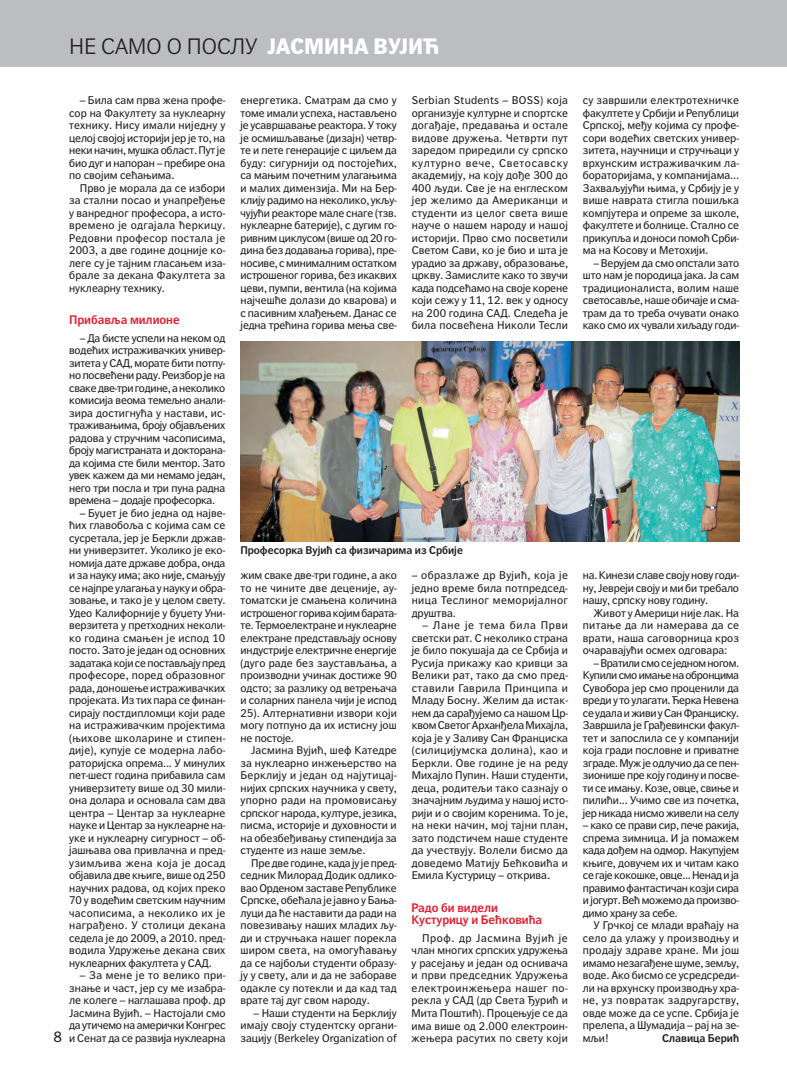
<style>
.page{position:relative;width:787px;height:1081px;background:#fff}
.page>*{position:absolute;margin:0;border:0;box-sizing:border-box;transform-origin:0 0}
.t1{font:300 22.5px "Politika Sans Display";color:#231f20}
.t2{font:15px "Politika Sans";color:#231f20}
.t3{font:500 12.5px/12.5px "Politika Sans LM";color:#e41d2f}
.t4{font:11.25px/12.5px "Politika Sans";color:#231f20;text-align:justify}
.t5{font:500 11.25px "Politika Sans LM";color:#231f20}
.s1{font-family:"Politika Sans";font-weight:700;color:#fff}
</style>
<div class="page">
<div style="left:0;top:0;width:787px;height:67px;background:#bcbdc0"></div>
<img style="left:240px;top:342px;width:499px;height:200px">
<h1 class="t1" style="left:69px;top:37px;width:372px">не само о п ослу <span class="s1">ЈАСМИНА ВУЈИЋ</span></h1>
<p class="t4" style="left:69px;top:95px;width:158px;text-indent:11px">– Била сам прва жена профе&shy;сор на Факултету за нуклеарну технику. Нису имали ниједну у целој својој историји јер је то, на неки начин, мушка област. Пут је био дуг и напоран – пребире она по својим сећањима.</p>
<p class="t4" style="left:69px;top:183px;width:158px;text-indent:11px">Прво је морала да се избори за стални посао и унапређење у ванредног професора, а исто&shy;времено је одгајала ћеркицу.<br>Редовни професор постала је 2003, а две године доцније ко&shy;леге су је тајним гласањем иза&shy;брале за декана Факултета за нуклеарну технику.</p>
<p class="t3" style="left:69px;top:315px;width:112px">Прибавља милионе</p>
<p class="t4" style="left:69px;top:333px;width:158px;text-indent:11px">– Да бисте успели на неком од водећих истраживачких универ&shy;зитета у САД, морате бити потпу&shy;но посвећени раду. Реизбор је на сваке две-три године, а неколико комисија веома темељно анали&shy;зира достигнућа у настави, ис&shy;траживањима, броју објављених радова у стручним часописима, броју магистраната и докторана&shy;да којима сте били ментор. Зато увек кажем да ми немамо један, него три посла и три пуна радна времена – додаје професорка.</p>
<p class="t4" style="left:69px;top:508px;width:158px;text-indent:11px">– Буџет је био једна од најве&shy;ћих главобоља с којима сам се сусретала, јер је Беркли држав&shy;ни универзитет. Уколико је еко&shy;номија дате државе добра, онда и за науку има; ако није, смањују се најпре улагања у науку и обра&shy;зовање, и тако је у целом свету.<br>Удео Калифорније у буџету Уни&shy;верзитета у претходних неколи&shy;ко година смањен је испод 10 посто. Зато је један од основних задатака који се постављају пред професоре, поред образовног рада, доношење истраживачких пројеката. Из тих пара се финан&shy;сирају постдипломци који раде на истраживачким пројектима (њихове школарине и стипен&shy;дије), купује се модерна лабо&shy;раторијска опрема... У минулих пет-шест година прибавила сам универзитету више од 30 мили&shy;она долара и основала сам два центра – Центар за нуклеарне науке и Центар за нуклеарне на&shy;уке и нуклеарну сигурност – об&shy;јашњава ова привлачна и пред&shy;узимљива жена која је досад објавила две књиге, више од 250 научних радова, од којих преко 70 у водећим светским научним часописима, а неколико их је награђено. У столици декана седела је до 2009, а 2010. пред&shy;водила Удружење декана свих нуклеарних факултета у САД.</p>
<p class="t4" style="left:69px;top:970px;width:158px;text-indent:11px">– За мене је то велико при&shy;знање и част, јер су ме изабра&shy;ле колеге – наглашава проф. др Јасмина Вујић. – Настојали смо да утичемо на амерички Конгрес и Сенат да се развија нуклеарна</p>
<h2 class="t2" style="left:53px;top:1030px;width:10px">8</h2>
<p class="t4" style="left:240px;top:95px;width:158px">енергетика. Сматрам да смо у томе имали успеха, настављено је усавршавање реактора. У току је осмишљавање (дизајн) четвр&shy;те и пете генерације с циљем да буду: сигурнији од постојећих, са мањим почетним улагањима и малих димензија. Ми на Бер&shy;клију радимо на неколико, укљу&shy;чујући реакторе мале снаге (тзв. нуклеарне батерије), с дугим го&shy;ривним циклусом (више од 20 го&shy;дина без додавања горива), пре&shy;носиве, с минималним остатком истрошеног горива, без икаквих цеви, пумпи, вентила (на којима најчешће долази до кварова) и с пасивним хлађењем. Данас се једна трећина горива мења све-</p>
<p class="t4" style="left:412px;top:95px;width:158px">Serbian Students – BOSS) која организује културне и спортске догађаје, предавања и остале видове дружења. Четврти пут заредом приредили су српско културно вече, Светосавску академију, на коју дође 300 до 400 људи. Све је на енглеском јер желимо да Американци и студенти из целог света више науче о нашем народу и нашој историји. Прво смо посветили Светом Сави, ко је био и шта је урадио за државу, образовање, цркву. Замислите како то звучи када подсећамо на своје корене који сежу у 11, 12. век у односу на 200 година САД. Следећа је била посвећена Николи Тесли</p>
<p class="t4" style="left:583px;top:95px;width:158px">су завршили електротехничке факултете у Србији и Републици Српској, међу којима су профе&shy;сори водећих светских универ&shy;зитета, научници и стручњаци у врхунским истраживачким ла&shy;бораторијама, у компанијама...<br>Захваљујући њима, у Србију је у више наврата стигла пошиљка компјутера и опреме за школе, факултете и болнице. Стално се прикупља и доноси помоћ Срби&shy;ма на Косову и Метохији.</p>
<p class="t4" style="left:583px;top:258px;width:158px;text-indent:11px">– Верујем да смо опстали зато што нам је породица јака. Ја сам традиционалиста, волим наше светосавље, наше обичаје и сма&shy;трам да то треба очувати онако како смо их чували хиљаду годи-</p>
<p class="t5" style="left:240px;top:546px;width:224px">Професорка Вујић са физичарима из Србије</p>
<p class="t4" style="left:240px;top:570px;width:158px">жим сваке две-три године, а ако то не чините две деценије, ау&shy;томатски је смањена количина истрошеног горива којим барата&shy;те. Термоелектране и нуклеарне електране представљају основу индустрије електричне енергије (дуго раде без заустављања, а производни учинак достиже 90 одсто; за разлику од ветрењача и соларних панела чији је испод 25). Алтернативни извори који могу потпуно да их истисну још не постоје.</p>
<p class="t4" style="left:240px;top:745px;width:158px;text-indent:11px">Јасмина Вујић, шеф Катедре за нуклеарно инжењерство на Берклију и један од најутицај&shy;нијих српских научника у свету, упорно ради на промовисању српског народа, културе, језика, писма, историје и духовности и на обезбеђивању стипендија за студенте из наше земље.</p>
<p class="t4" style="left:240px;top:857px;width:158px;text-indent:11px">Пре две године, када ју је пред&shy;седник Милорад Додик одлико&shy;вао Орденом заставе Републике Српске, обећала је јавно у Бања&shy;луци да ће наставити да ради на повезивању наших младих љу&shy;ди и стручњака нашег порекла широм света, на омогућавању да се најбољи студенти образу&shy;ју у свету, али и да не забораве одакле су потекли и да кад тад врате тај дуг свом народу.</p>
<p class="t4" style="left:240px;top:1007px;width:158px;text-indent:13px">– Наши студенти на Берклију имају своју студентску органи&shy;зацију (Berkeley Organization of</p>
<p class="t4" style="left:412px;top:570px;width:158px">– образлаже др Вујић, која је једно време била потпредсед&shy;ница Теслиног меморијалног друштва.</p>
<p class="t4" style="left:412px;top:620px;width:158px;text-indent:11px">– Лане је тема била Први светски рат. С неколико страна је било покушаја да се Србија и Русија прикажу као кривци за Велики рат, тако да смо пред&shy;ставили Гаврила Принципа и Младу Босну. Желим да истак&shy;нем да сарађујемо са нашом Цр&shy;квом Светог Арханђела Михајла, која је у Заливу Сан Франциска (силицијумска долина), као и Беркли. Ове године је на реду Михајло Пупин. Наши студенти, деца, родитељи тако сазнају о значајним људима у нашој исто&shy;рији и о својим коренима. То је, на неки начин, мој тајни план, зато подстичем наше студенте да учествују. Волели бисмо да доведемо Матију Бећковића и Емила Кустурицу – открива.</p>
<p class="t3" style="left:411px;top:902px;width:132px">Радо би видели<br>Кустурицу и Бећковића</p>
<p class="t4" style="left:411px;top:933px;width:158px;text-indent:11px">Проф. др Јасмина Вујић је члан многих српских удружења у расејању и један од оснивача и први председник Удружења електроинжењера нашег по&shy;рекла у САД (др Света Ђурић и Мита Поштић). Процењује се да има више од 2.000 електроин&shy;жењера расутих по свету који</p>
<p class="t4" style="left:583px;top:570px;width:158px">на. Кинези славе своју нову годи&shy;ну, Јевреји своју и ми би требало нашу, српску нову годину.</p>
<p class="t4" style="left:583px;top:608px;width:158px;text-indent:11px">Живот у Америци није лак. На питање да ли намерава да се врати, наша саговорница кроз очаравајући осмех одговара:</p>
<p class="t4" style="left:583px;top:658px;width:158px;text-indent:11px">– Вратили смо се једном ногом.<br>Купили смо имање на обронцима Сувобора јер смо проценили да вреди у то улагати. Ћерка Невена се удала и живи у Сан Франциску.<br>Завршила је Грађевински факул&shy;тет и запослила се у компанији која гради пословне и приватне зграде. Муж је одлучио да се пен&shy;зионише пре коју годину и посве&shy;ти се имању. Козе, овце, свиње и пилићи... Учимо све из почетка, јер никада нисмо живели на селу</p>
<p class="t4" style="left:583px;top:820px;width:158px">– како се прави сир, пече ракија, спрема зимница. И ја помажем када дођем на одмор. Накупујем књиге, довучем их и читам како се гаје кокошке, овце... Ненад и ја правимо фантастичан козји сира и јогурт. Већ можемо да произво&shy;димо храну за себе.</p>
<p class="t4" style="left:583px;top:920px;width:158px;text-indent:11px">У Грчкој се млади враћају на село да улажу у производњу и продају здраве хране. Ми још имамо незагађене шуме, земљу, воде. Ако бисмо се усредсреди&shy;ли на врхунску производњу хра&shy;не, уз повратак задругарству, овде може да се успе. Србија је прелепа, а Шумадија – рај на зе&shy;мљи!</p>
<p class="t5" style="left:662px;top:1033px;width:79px">Славица Берић</p>
</div>
